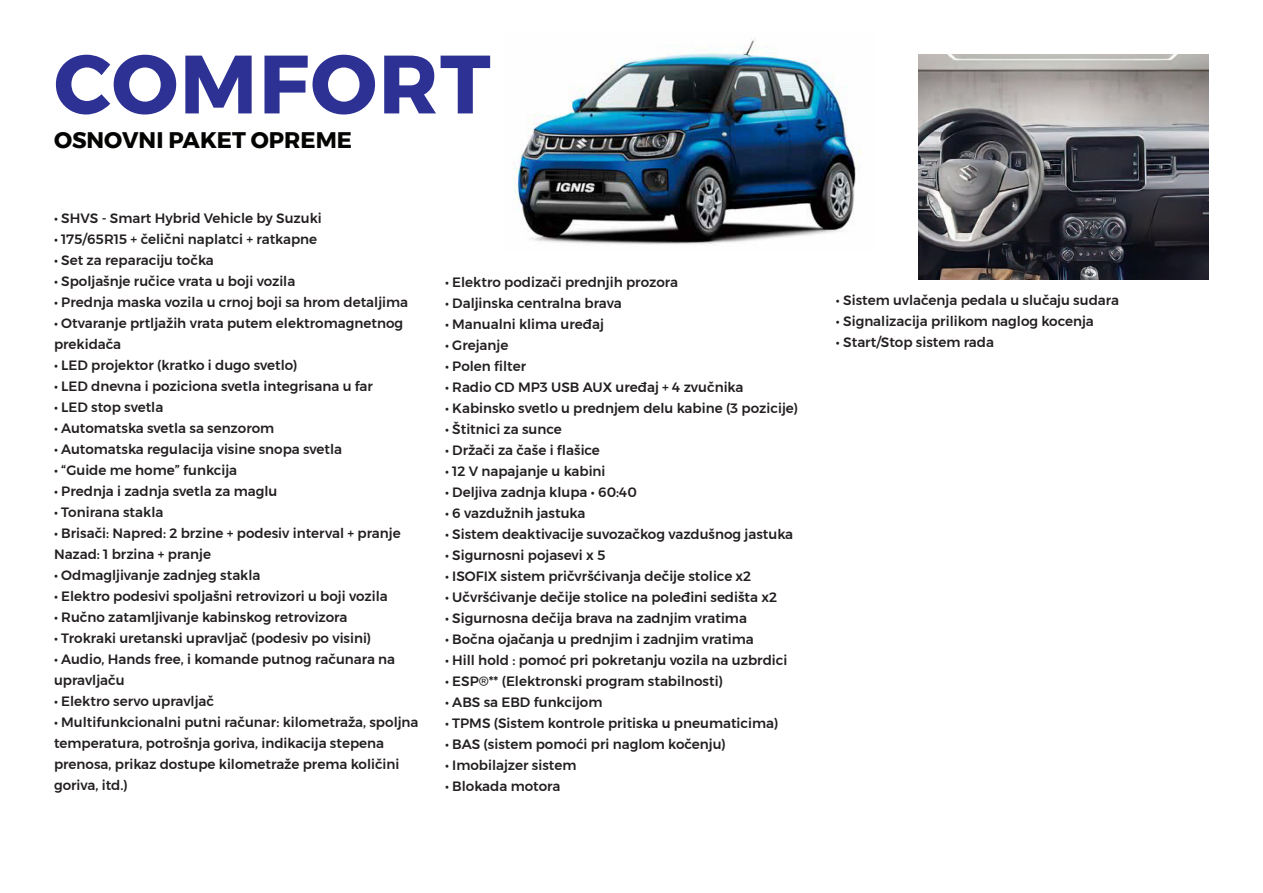
<style>
.page{position:relative;width:1263px;height:893px;background:#fff}
.page>*{position:absolute;margin:0;border:0;box-sizing:border-box;transform-origin:0 0}
.t1{font:700 82.5px "Montserrat";letter-spacing:.02em;color:#2e3194}
.t2{font:700 22.5px "Montserrat";color:#040503}
.t3{font:500 13.5px/21px "Montserrat";color:#231f20}
</style>
<div class="page">
<img style="left:513px;top:38px;width:348px;height:207px">
<img style="left:919px;top:54px;width:290px;height:226px">
<p class="t1" style="left:54px;top:18px;width:438px">COMFORT</p>
<p class="t2" style="left:54px;top:122px;width:300px">OSNOVNI PAKET OPREME</p>
<p class="t3" style="left:54px;top:207px;width:269px">• SHVS - Smart Hybrid Vehicle by Suzuki</p>
<p class="t3" style="left:54px;top:228px;width:265px">• 175/65R15 + čelični naplatci + ratkapne</p>
<p class="t3" style="left:54px;top:249px;width:161px">• Set za reparaciju točka</p>
<p class="t3" style="left:54px;top:270px;width:243px">• Spoljašnje ručice vrata u boji vozila</p>
<p class="t3" style="left:54px;top:291px;width:356px">• Prednja maska vozila u crnoj boji sa hrom detaljima</p>
<p class="t3" style="left:54px;top:312px;width:351px">• Otvaranje prtljažih vrata putem elektromagnetnog prekidača</p>
<p class="t3" style="left:54px;top:354px;width:245px">• LED projektor (kratko i dugo svetlo)</p>
<p class="t3" style="left:54px;top:375px;width:320px">• LED dnevna i poziciona svetla integrisana u far</p>
<p class="t3" style="left:54px;top:396px;width:111px">• LED stop svetla</p>
<p class="t3" style="left:54px;top:417px;width:222px">• Automatska svetla sa senzorom</p>
<p class="t3" style="left:54px;top:438px;width:290px">• Automatska regulacija visine snopa svetla</p>
<p class="t3" style="left:54px;top:459px;width:185px">• “Guide me home” funkcija</p>
<p class="t3" style="left:54px;top:480px;width:225px">• Prednja i zadnja svetla za maglu</p>
<p class="t3" style="left:54px;top:501px;width:111px">• Tonirana stakla</p>
<p class="t3" style="left:54px;top:522px;width:348px">• Brisači: Napred: 2 brzine + podesiv interval + pranje</p>
<p class="t3" style="left:54px;top:543px;width:159px">Nazad: 1 brzina + pranje</p>
<p class="t3" style="left:54px;top:564px;width:208px">• Odmagljivanje zadnjeg stakla</p>
<p class="t3" style="left:54px;top:585px;width:335px">• Elektro podesivi spoljašni retrovizori u boji vozila</p>
<p class="t3" style="left:54px;top:606px;width:295px">• Ručno zatamljivanje kabinskog retrovizora</p>
<p class="t3" style="left:54px;top:627px;width:319px">• Trokraki uretanski upravljač (podesiv po visini)</p>
<p class="t3" style="left:54px;top:648px;width:343px">• Audio, Hands free, i komande putnog računara na upravljaču</p>
<p class="t3" style="left:54px;top:690px;width:162px">• Elektro servo upravljač</p>
<p class="t3" style="left:54px;top:711px;width:366px">• Multifunkcionalni putni računar: kilometraža, spoljna</p>
<p class="t3" style="left:54px;top:732px;width:347px">temperatura, potrošnja goriva, indikacija stepena prenosa, prikaz dostupe kilometraže prema količini goriva, itd.)</p>
<p class="t3" style="left:445px;top:272px;width:234px">• Elektro podizači prednjih prozora</p>
<p class="t3" style="left:445px;top:293px;width:178px">• Daljinska centralna brava</p>
<p class="t3" style="left:445px;top:314px;width:160px">• Manualni klima uređaj</p>
<p class="t3" style="left:445px;top:335px;width:65px">• Grejanje</p>
<p class="t3" style="left:445px;top:356px;width:83px">• Polen filter</p>
<p class="t3" style="left:445px;top:377px;width:300px">• Radio CD MP3 USB AUX uređaj + 4 zvučnika</p>
<p class="t3" style="left:445px;top:398px;width:355px">• Kabinsko svetlo u prednjem delu kabine (3 pozicije)</p>
<p class="t3" style="left:445px;top:419px;width:118px">• Štitnici za sunce</p>
<p class="t3" style="left:445px;top:440px;width:156px">• Držači za čaše i flašice</p>
<p class="t3" style="left:445px;top:461px;width:162px">• 12 V napajanje u kabini</p>
<p class="t3" style="left:445px;top:482px;width:193px">• Deljiva zadnja klupa • 60:40</p>
<p class="t3" style="left:445px;top:503px;width:142px">• 6 vazdužnih jastuka</p>
<p class="t3" style="left:445px;top:524px;width:350px">• Sistem deaktivacije suvozačkog vazdušnog jastuka</p>
<p class="t3" style="left:445px;top:545px;width:162px">• Sigurnosni pojasevi x 5</p>
<p class="t3" style="left:445px;top:566px;width:308px">• ISOFIX sistem pričvršćivanja dečije stolice x2</p>
<p class="t3" style="left:445px;top:587px;width:334px">• Učvršćivanje dečije stolice na poleđini sedišta x2</p>
<p class="t3" style="left:445px;top:608px;width:303px">• Sigurnosna dečija brava na zadnjim vratima</p>
<p class="t3" style="left:445px;top:629px;width:310px">• Bočna ojačanja u prednjim i zadnjim vratima</p>
<p class="t3" style="left:445px;top:650px;width:344px">• Hill hold : pomoć pri pokretanju vozila na uzbrdici</p>
<p class="t3" style="left:445px;top:671px;width:279px">• ESP®** (Elektronski program stabilnosti)</p>
<p class="t3" style="left:445px;top:692px;width:159px">• ABS sa EBD funkcijom</p>
<p class="t3" style="left:445px;top:713px;width:335px">• TPMS (Sistem kontrole pritiska u pneumaticima)</p>
<p class="t3" style="left:445px;top:734px;width:282px">• BAS (sistem pomoći pri naglom kočenju)</p>
<p class="t3" style="left:445px;top:755px;width:133px">• Imobilajzer sistem</p>
<p class="t3" style="left:445px;top:776px;width:117px">• Blokada motora</p>
<p class="t3" style="left:836px;top:290px;width:284px">• Sistem uvlačenja pedala u slučaju sudara</p>
<p class="t3" style="left:836px;top:311px;width:259px">• Signalizacija prilikom naglog kocenja</p>
<p class="t3" style="left:836px;top:332px;width:160px">• Start/Stop sistem rada</p>
</div>
